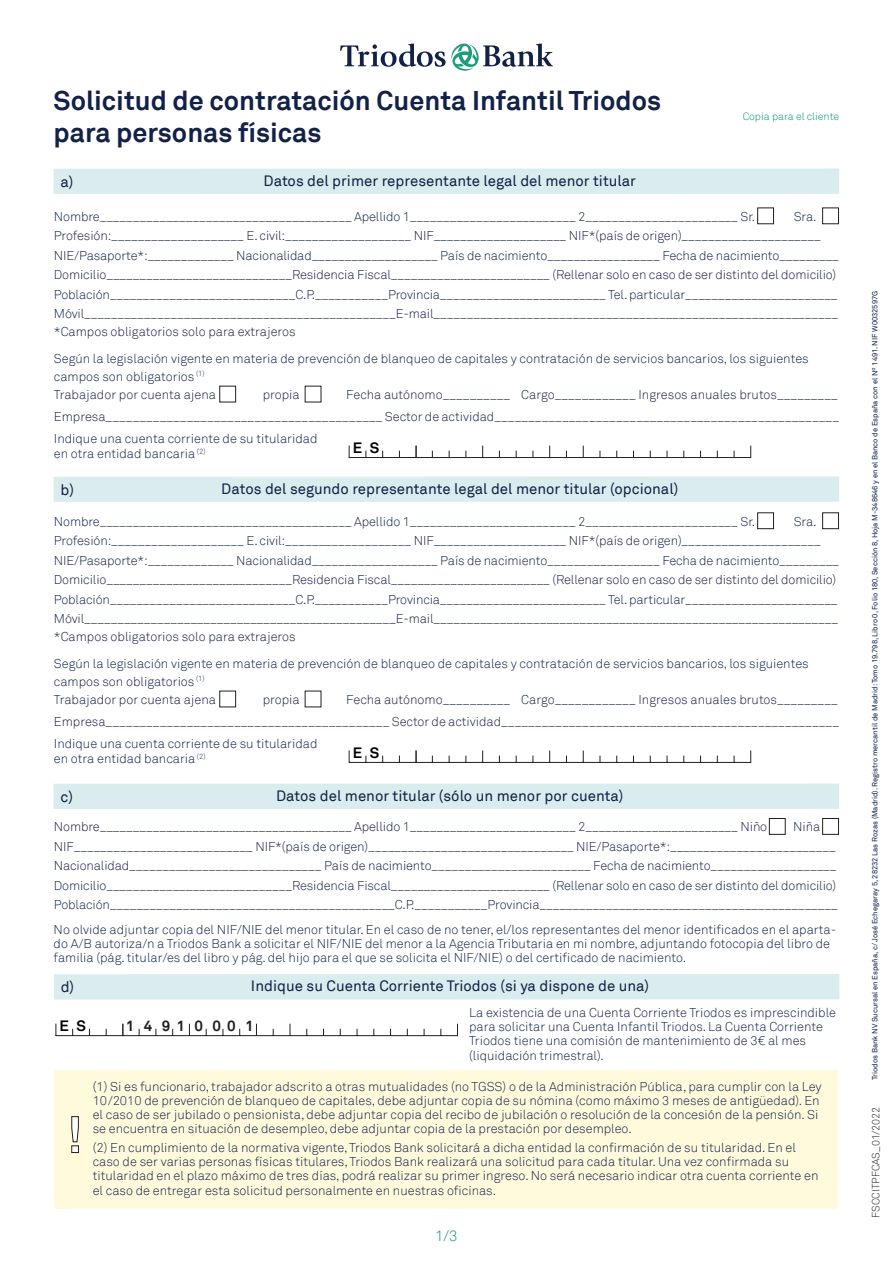
<style>
.page{position:relative;width:893px;height:1263px;background:#fff}
.page>*{position:absolute;margin:0;border:0;box-sizing:border-box;transform-origin:0 0}
.t1{font:700 27px/32.4px "Akkurat";color:#122147}
.t2{font:15px "Akkurat";color:#122147}
.t3{font:700 15px "Akkurat";color:#231f20}
.t4{font:700 15px "Akkurat";color:#000}
.t5{font:300 15px "Akkurat";color:#009878}
.t6{font:300 12.75px/14.2px "Akkurat";color:#122147}
.t7{font:300 10.5px "Akkurat";color:#231f20}
.t8{font:300 10.5px "Akkurat";color:#009878}
.t9{font:7.5px "Akkurat";color:#0d204a}
</style>
<div class="page">
<svg style="left:340px;top:44px;width:213px;height:27px"></svg>
<div style="left:54px;top:169px;width:785px;height:25px;background:#dbecee"></div>
<div style="left:54px;top:476px;width:785px;height:26px;background:#dbecee"></div>
<div style="left:822px;top:207px;width:17px;height:17px;border:1px solid #231f20"></div>
<div style="left:822px;top:512px;width:17px;height:17px;border:1px solid #231f20"></div>
<div style="left:822px;top:818px;width:17px;height:17px;border:1px solid #231f20"></div>
<div style="left:219px;top:386px;width:17px;height:16px;border:1px solid #231f20"></div>
<div style="left:219px;top:691px;width:17px;height:16px;border:1px solid #231f20"></div>
<div style="left:757px;top:207px;width:17px;height:17px;border:1px solid #231f20"></div>
<div style="left:757px;top:512px;width:17px;height:17px;border:1px solid #231f20"></div>
<div style="left:769px;top:818px;width:17px;height:17px;border:1px solid #231f20"></div>
<div style="left:55px;top:1071px;width:783px;height:138px;background:#fffadc"></div>
<svg style="left:71px;top:1116px;width:8px;height:37px"></svg>
<div style="left:54px;top:783px;width:785px;height:26px;background:#dbecee"></div>
<svg style="left:348px;top:445px;width:404px;height:13px"></svg>
<svg style="left:348px;top:750px;width:404px;height:13px"></svg>
<div style="left:54px;top:974px;width:785px;height:25px;background:#dbecee"></div>
<svg style="left:55px;top:1023px;width:403px;height:13px"></svg>
<p class="t1" style="left:54px;top:84px;width:609px">Solicitud de contratación Cuenta Infantil Triodos para personas físicas</p>
<p class="t2" style="left:60px;top:173px;width:14px">a)</p>
<p class="t2" style="left:264px;top:172px;width:374px">Datos del primer representante legal del menor titular</p>
<p class="t8" style="left:743px;top:110px;width:98px">Copia para el cliente</p>
<p class="t6" style="left:54px;top:209px;width:703px">Nombre______________________________________ Apellido 1_________________________ 2_______________________ Sr.</p>
<p class="t6" style="left:794px;top:209px;width:24px">Sra.</p>
<p class="t6" style="left:54px;top:226px;width:787px;line-height:19.5px">Profesión:____________________ E. civil:___________________ NIF____________________ NIF*(país de origen)_____________________<br>NIE/Pasaporte*:_____________ Nacionalidad___________________ País de nacimiento_________________ Fecha de nacimiento_________</p>
<p class="t6" style="left:54px;top:265px;width:786px;line-height:19.5px">Domicilio____________________________Residencia Fiscal________________________ (Rellenar solo en caso de ser distinto del domicilio)<br>Población____________________________C.P.___________Provincia_________________________ Tel. particular_______________________<br>Móvil_______________________________________________E-mail_____________________________________________________________</p>
<p class="t6" style="left:54px;top:325px;width:243px">*Campos obligatorios solo para extrajeros</p>
<p class="t6" style="left:54px;top:349px;width:756px;line-height:18px">Según la legislación vigente en materia de prevención de blanqueo de capitales y contratación de servicios bancarios, los siguientes campos son obligatorios <sup>(1)<br></sup>Trabajador por cuenta ajena</p>
<p class="t6" style="left:263px;top:387px;width:38px">propia</p>
<p class="t6" style="left:346px;top:387px;width:493px">Fecha autónomo__________ Cargo____________ Ingresos anuales brutos_________</p>
<p class="t6" style="left:54px;top:410px;width:787px">Empresa_________________________________________ Sector de actividad___________________________________________________</p>
<p class="t6" style="left:54px;top:432px;width:265px">Indique una cuenta corriente de su titularidad</p>
<p class="t6" style="left:54px;top:447px;width:153px">en otra entidad bancaria <sup>(2)</sup></p>
<p class="t4" style="left:353px;top:438px;width:28px">E S</p>
<p class="t2" style="left:60px;top:481px;width:15px">b)</p>
<p class="t2" style="left:221px;top:479px;width:458px">Datos del segundo representante legal del menor titular (opcional)</p>
<p class="t6" style="left:54px;top:514px;width:703px">Nombre______________________________________ Apellido 1_________________________ 2_______________________ Sr.</p>
<p class="t6" style="left:794px;top:514px;width:24px">Sra.</p>
<p class="t6" style="left:54px;top:531px;width:787px;line-height:19.5px">Profesión:____________________ E. civil:___________________ NIF____________________ NIF*(país de origen)_____________________<br>NIE/Pasaporte*:_____________ Nacionalidad___________________ País de nacimiento_________________ Fecha de nacimiento_________</p>
<p class="t6" style="left:54px;top:570px;width:786px;line-height:19.5px">Domicilio____________________________Residencia Fiscal________________________ (Rellenar solo en caso de ser distinto del domicilio)<br>Población____________________________C.P.___________Provincia_________________________ Tel. particular_______________________<br>Móvil_______________________________________________E-mail_____________________________________________________________</p>
<p class="t6" style="left:54px;top:630px;width:243px">*Campos obligatorios solo para extrajeros</p>
<p class="t6" style="left:54px;top:654px;width:756px;line-height:18px">Según la legislación vigente en materia de prevención de blanqueo de capitales y contratación de servicios bancarios, los siguientes campos son obligatorios <sup>(1)<br></sup>Trabajador por cuenta ajena</p>
<p class="t6" style="left:263px;top:692px;width:38px">propia</p>
<p class="t6" style="left:346px;top:692px;width:493px">Fecha autónomo__________ Cargo____________ Ingresos anuales brutos_________</p>
<p class="t6" style="left:54px;top:714px;width:787px">Empresa__________________________________________ Sector de actividad__________________________________________________</p>
<p class="t6" style="left:54px;top:737px;width:265px">Indique una cuenta corriente de su titularidad</p>
<p class="t6" style="left:54px;top:751px;width:153px">en otra entidad bancaria <sup>(2)</sup></p>
<p class="t4" style="left:353px;top:743px;width:28px">E S</p>
<p class="t2" style="left:60px;top:788px;width:14px">c)</p>
<p class="t2" style="left:276px;top:787px;width:349px">Datos del menor titular (sólo un menor por cuenta)</p>
<p class="t6" style="left:54px;top:820px;width:715px">Nombre______________________________________ Apellido 1_________________________ 2_______________________ Niño</p>
<p class="t6" style="left:793px;top:820px;width:28px">Niña</p>
<p class="t6" style="left:54px;top:837px;width:784px;line-height:19.5px">NIF___________________________ NIF*(país de origen)_______________________________ NIE/Pasaporte*:_________________________<br>Nacionalidad_____________________________ País de nacimiento________________________ Fecha de nacimiento___________________</p>
<p class="t6" style="left:54px;top:876px;width:785px;line-height:19.5px">Domicilio____________________________Residencia Fiscal________________________ (Rellenar solo en caso de ser distinto del domicilio)<br>Población___________________________________________C.P.___________Provincia_____________________________________________</p>
<p class="t6" style="left:54px;top:922px;width:784px">No olvide adjuntar copia del NIF/NIE del menor titular. En el caso de no tener, el/los representantes del menor identificados en el aparta&shy;do A/B autoriza/n a Triodos Bank a solicitar el NIF/NIE del menor a la Agencia Tributaria en mi nombre, adjuntando fotocopia del libro de familia (pág. titular/es del libro y pág. del hijo para el que se solicita el NIF/NIE) o del certificado de nacimiento.</p>
<p class="t2" style="left:61px;top:978px;width:15px">d)</p>
<p class="t2" style="left:251px;top:977px;width:400px">Indique su Cuenta Corriente Triodos (si ya dispone de una)</p>
<p class="t4" style="left:60px;top:1016px;width:28px">E S</p>
<p class="t3" style="left:126px;top:1016px;width:129px">1 4 9 1 0 0 0 1</p>
<p class="t6" style="left:469px;top:1005px;width:368px">La existencia de una Cuenta Corriente Triodos es imprescindible para solicitar una Cuenta Infantil Triodos. La Cuenta Corriente Triodos tiene una comisión de mantenimiento de 3€ al mes (liquidación trimestral).</p>
<p class="t6" style="left:93px;top:1079px;width:730px">(1) Si es funcionario, trabajador adscrito a otras mutualidades (no TGSS) o de la Administración Pública, para cumplir con la Ley 10/2010 de prevención de blanqueo de capitales, debe adjuntar copia de su nómina (como máximo 3 meses de antigüedad). En el caso de ser jubilado o pensionista, debe adjuntar copia del recibo de jubilación o resolución de la concesión de la pensión. Si se encuentra en situación de desempleo, debe adjuntar copia de la prestación por desempleo.</p>
<p class="t6" style="left:93px;top:1140px;width:727px">(2) En cumplimiento de la normativa vigente, Triodos Bank solicitará a dicha entidad la confirmación de su titularidad. En el caso de ser varias personas físicas titulares, Triodos Bank realizará una solicitud para cada titular. Una vez confirmada su titularidad en el plazo máximo de tres días, podrá realizar su primer ingreso. No será necesario indicar otra cuenta corriente en el caso de entregar esta solicitud personalmente en nuestras oficinas.</p>
<p class="t5" style="left:435px;top:1227px;width:24px">1/3</p>
<p class="t9" style="left:870px;top:1080px;width:791px;rotate:-90deg">Triodos Bank NV Sucursal en España, c/ José Echegaray 5, 28232 Las Rozas (Madrid). Registro mercantil de Madrid: Tomo 19.798, Libro 0, Folio 180, Sección 8, Hoja M-348646 y en el Banco de España con el Nº 1491. NIF W0032597G</p>
<p class="t7" style="left:870px;top:1218px;width:112px;rotate:-90deg">FSCCITPFCAS_01/2022</p>
</div>
